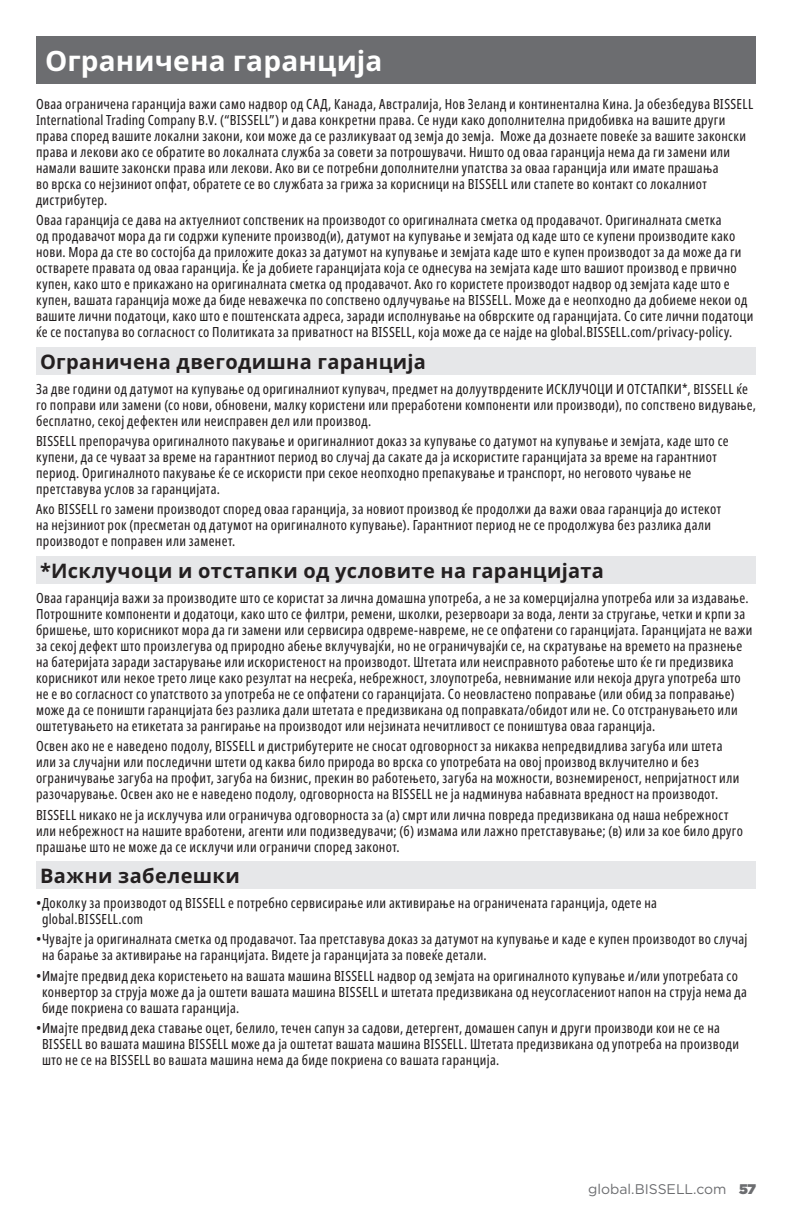
<style>
.page{position:relative;width:792px;height:1224px;background:#fff}
.page>*{position:absolute;margin:0;border:0;box-sizing:border-box;transform-origin:0 0}
.Headline_Boxed__Noto{font:700 28px "Noto Sans";letter-spacing:.005em;color:#fff}
.H1__Noto{font:700 20px "Noto Sans";letter-spacing:.015em;color:#231f20}
.Warranty_Body__Noto{font:extra-condensed 14px/16px "Noto Sans";letter-spacing:.03em;color:#231f20}
.t1{font:14px "Gotham";color:#6c6d70}
.s1{font-weight:900}
</style>
<div class="page">
<div style="left:36px;top:36px;width:720px;height:48px;background:#6c6d70"></div>
<div style="left:36px;top:347px;width:720px;height:28px;background:#e6e7e9"></div>
<div style="left:36px;top:557px;width:720px;height:27px;background:#e6e7e9"></div>
<div style="left:36px;top:862px;width:720px;height:27px;background:#e6e7e9"></div>
<p class="Headline_Boxed__Noto" style="left:45px;top:41px;width:339px">Ограничена гаранција</p>
<p class="Warranty_Body__Noto" style="left:36px;top:96px;width:719px">Оваа ограничена гаранција важи само надвор од САД, Канада, Австралија, Нов Зеланд и континентална Кина. Ја обезбедува BISSELL International Trading Company B.V. (“BISSELL”) и дава конкретни права. Се нуди како дополнителна придобивка на вашите други права според вашите локални закони, кои може да се разликуваат од земја до земја. Може да дознаете повеќе за вашите законски права и лекови ако се обратите во локалната служба за совети за потрошувачи. Ништо од оваа гаранција нема да ги замени или намали вашите законски права или лекови. Ако ви се потребни дополнителни упатства за оваа гаранција или имате прашања<br>во врска со нејзиниот опфат, обратете се во службата за грижа за корисници на BISSELL или стапете во контакт со локалниот дистрибутер.</p>
<p class="Warranty_Body__Noto" style="left:36px;top:213px;width:719px">Оваа гаранција се дава на актуелниот сопственик на производот со оригиналната сметка од продавачот. Оригиналната сметка<br>од продавачот мора да ги содржи купените производ(и), датумот на купување и земјата од каде што се купени производите како нови. Мора да сте во состојба да приложите доказ за датумот на купување и земјата каде што е купен производот за да може да ги остварете правата од оваа гаранција. Ќе ја добиете гаранцијата која се однесува на земјата каде што вашиот производ е првично купен, како што е прикажано на оригиналната сметка од продавачот. Ако го користете производот надвор од земјата каде што е купен, вашата гаранција може да биде неважечка по сопствено одлучување на BISSELL. Може да е неопходно да добиеме некои од вашите лични податоци, како што е поштенската адреса, заради исполнување на обврските од гаранцијата. Со сите лични податоци ќе се постапува во согласност со Политиката за приватност на BISSELL, која може да се најде на global.BISSELL.com/privacy-policy.</p>
<p class="H1__Noto" style="left:40px;top:347px;width:388px">Ограничена двегодишна гаранција</p>
<p class="Warranty_Body__Noto" style="left:36px;top:381px;width:722px">За две години од датумот на купување од оригиналниот купувач, предмет на долуутврдените ИСКЛУЧОЦИ И ОТСТАПКИ*, BISSELL ќе го поправи или замени (со нови, обновени, малку користени или преработени компоненти или производи), по сопствено видување, бесплатно, секој дефектен или неисправен дел или производ.</p>
<p class="Warranty_Body__Noto" style="left:36px;top:433px;width:694px">BISSELL препорачува оригиналното пакување и оригиналниот доказ за купување со датумот на купување и земјата, каде што се купени, да се чуваат за време на гарантниот период во случај да сакате да ја искористите гаранцијата за време на гарантниот период. Оригиналното пакување ќе се искористи при секое неопходно препакување и транспорт, но неговото чување не претставува услов за гаранцијата.</p>
<p class="Warranty_Body__Noto" style="left:36px;top:502px;width:687px">Ако BISSELL го замени производот според оваа гаранција, за новиот производ ќе продолжи да важи оваа гаранција до истекот на нејзиниот рок (пресметан од датумот на оригиналното купување). Гарантниот период не се продолжува без разлика дали производот е поправен или заменет.</p>
<p class="H1__Noto" style="left:40px;top:557px;width:565px">*Исклучоци и отстапки од условите на гаранцијата</p>
<p class="Warranty_Body__Noto" style="left:36px;top:590px;width:718px">Оваа гаранција важи за производите што се користат за лична домашна употреба, а не за комерцијална употреба или за издавање.<br>Потрошните компоненти и додатоци, како што се филтри, ремени, школки, резервоари за вода, ленти за стругање, четки и крпи за бришење, што корисникот мора да ги замени или сервисира одвреме-навреме, не се опфатени со гаранцијата. Гаранцијата не важи за секој дефект што произлегува од природно абење вклучувајќи, но не ограничувајќи се, на скратување на времето на празнење на батеријата заради застарување или искористеност на производот. Штетата или неисправното работење што ќе ги предизвика корисникот или некое трето лице како резултат на несреќа, небрежност, злоупотреба, невнимание или некоја друга употреба што не е во согласност со упатството за употреба не се опфатени со гаранцијата. Со неовластено поправање (или обид за поправање) може да се поништи гаранцијата без разлика дали штетата е предизвикана од поправката/обидот или не. Со отстранувањето или оштетувањето на етикетата за рангирање на производот или нејзината нечитливост се поништува оваа гаранција.</p>
<p class="Warranty_Body__Noto" style="left:36px;top:739px;width:705px">Освен ако не е наведено подолу, BISSELL и дистрибутерите не сносат одговорност за никаква непредвидлива загуба или штета или за случајни или последични штети од каква било природа во врска со употребата на овој производ вклучително и без ограничување загуба на профит, загуба на бизнис, прекин во работењето, загуба на можности, вознемиреност, непријатност или разочарување. Освен ако не е наведено подолу, одговорноста на BISSELL не ја надминува набавната вредност на производот.</p>
<p class="Warranty_Body__Noto" style="left:36px;top:807px;width:709px">BISSELL никако не ја исклучува или ограничува одговорноста за (а) смрт или лична повреда предизвикана од наша небрежност или небрежност на нашите вработени, агенти или подизведувачи; (б) измама или лажно претставување; (в) или за кое било друго прашање што не може да се исклучи или ограничи според законот.</p>
<p class="H1__Noto" style="left:40px;top:862px;width:201px">Важни забелешки</p>
<p class="Warranty_Body__Noto" style="left:42px;top:895px;width:616px;text-indent:-6px">•Доколку за производот од BISSELL е потребно сервисирање или активирање на ограничената гаранција, одете на global.BISSELL.com</p>
<p class="Warranty_Body__Noto" style="left:42px;top:932px;width:707px;text-indent:-6px">•Чувајте ја оригиналната сметка од продавачот. Таа претставува доказ за датумот на купување и каде е купен производот во случај на барање за активирање на гаранцијата. Видете ја гаранцијата за повеќе детали.</p>
<p class="Warranty_Body__Noto" style="left:42px;top:968px;width:706px;text-indent:-6px">•Имајте предвид дека користењето на вашата машина BISSELL надвор од земјата на оригиналното купување и/или употребата со конвертор за струја може да ја оштети вашата машина BISSELL и штетата предизвикана од неусогласениот напон на струја нема да биде покриена со вашата гаранција.</p>
<p class="Warranty_Body__Noto" style="left:42px;top:1020px;width:699px;text-indent:-6px">•Имајте предвид дека ставање оцет, белило, течен сапун за садови, детергент, домашен сапун и други производи кои не се на<br>BISSELL во вашата машина BISSELL може да ја оштетат вашата машина BISSELL. Штетата предизвикана од употреба на производи што не се на BISSELL во вашата машина нема да биде покриена со вашата гаранција.</p>
<p class="t1" style="left:588px;top:1180px;width:169px">global.BISSELL.com <span class="s1">57</span></p>
</div>
